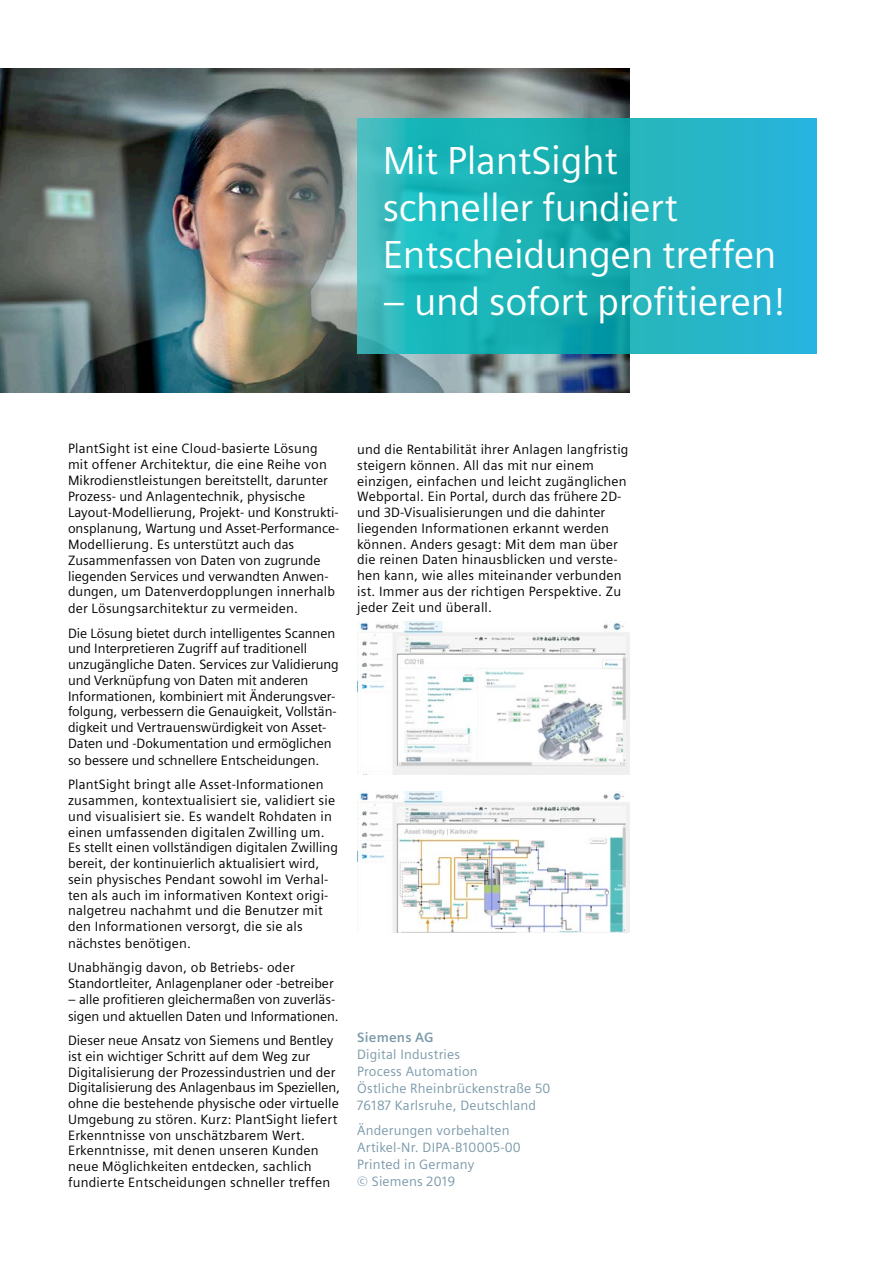
<style>
.page{position:relative;width:893px;height:1263px;background:#fff}
.page>*{position:absolute;margin:0;border:0;box-sizing:border-box;transform-origin:0 0}
.t1{font:39px/46.8px "Siemens Sans";letter-spacing:-.01em;color:#fff}
.t2{font:13.5px/15.8px "Siemens Sans";letter-spacing:.005em;color:#000}
.t3{font:13.5px/17px "Siemens Sans";letter-spacing:.015em;color:#7b99a9}
.t4{font:700 13.5px "Siemens Sans";letter-spacing:.015em;color:#7b99a9}
</style>
<div class="page">
<img style="left:0;top:68px;width:629px;height:325px">
<svg style="left:357px;top:119px;width:459px;height:234px;background:#21b3be"></svg>
<img style="left:357px;top:792px;width:272px;height:140px">
<img style="left:357px;top:622px;width:272px;height:153px">
<h1 class="t1" style="left:383px;top:138px;width:395px">Mit PlantSight schneller fundiert<br>Entscheidungen treffen</h1>
<h1 class="t1" style="left:383px;top:278px;width:404px">– und sofort profitieren!</h1>
<p class="t2" style="left:68px;top:441px;width:273px">PlantSight ist eine Cloud-basierte Lösung mit offener Architektur, die eine Reihe von Mikrodienstleistungen bereitstellt, darunter Prozess- und Anlagentechnik, physische Layout-Modellierung, Projekt- und Konstrukti&shy;onsplanung, Wartung und Asset-Performance-Modellierung. Es unterstützt auch das Zusammenfassen von Daten von zugrunde liegenden Services und verwandten Anwen&shy;dungen, um Datenverdopplungen innerhalb der Lösungsarchitektur zu vermeiden.</p>
<p class="t2" style="left:68px;top:625px;width:272px">Die Lösung bietet durch intelligentes Scannen und Interpretieren Zugriff auf traditionell unzugängliche Daten. Services zur Validierung und Verknüpfung von Daten mit anderen Informationen, kombiniert mit Änderungsver&shy;folgung, verbessern die Genauigkeit, Vollstän&shy;digkeit und Vertrauenswürdigkeit von Asset-Daten und -Dokumentation und ermöglichen</p>
<p class="t2" style="left:68px;top:748px;width:257px;line-height:24.3px">so bessere und schnellere Entscheidungen.<br>PlantSight bringt alle Asset-Informationen</p>
<p class="t2" style="left:68px;top:792px;width:271px">zusammen, kontextualisiert sie, validiert sie und visualisiert sie. Es wandelt Rohdaten in einen umfassenden digitalen Zwilling um.<br>Es stellt einen vollständigen digitalen Zwilling bereit, der kontinuierlich aktualisiert wird, sein physisches Pendant sowohl im Verhal&shy;ten als auch im informativen Kontext origi&shy;nalgetreu nachahmt und die Benutzer mit den Informationen versorgt, die sie als</p>
<p class="t2" style="left:68px;top:931px;width:228px;line-height:24.3px">nächstes benötigen.<br>Unabhängig davon, ob Betriebs- oder</p>
<p class="t2" style="left:68px;top:976px;width:267px">Standortleiter, Anlagenplaner oder -betreiber</p>
<p class="t2" style="left:68px;top:991px;width:272px;line-height:17px">– alle profitieren gleichermaßen von zuverläs&shy;sigen und aktuellen Daten und Informationen.</p>
<p class="t2" style="left:68px;top:1033px;width:274px">Dieser neue Ansatz von Siemens und Bentley ist ein wichtiger Schritt auf dem Weg zur Digitalisierung der Prozessindustrien und der Digitalisierung des Anlagenbaus im Speziellen, ohne die bestehende physische oder virtuelle Umgebung zu stören. Kurz: PlantSight liefert Erkenntnisse von unschätzbarem Wert.<br>Erkenntnisse, mit denen unseren Kunden neue Möglichkeiten entdecken, sachlich fundierte Entscheidungen schneller treffen</p>
<p class="t2" style="left:357px;top:442px;width:273px">und die Rentabilität ihrer Anlagen langfristig steigern können. All das mit nur einem einzigen, einfachen und leicht zugänglichen Webportal. Ein Portal, durch das frühere 2D&shy;und 3D-Visualisierungen und die dahinter liegenden Informationen erkannt werden können. Anders gesagt: Mit dem man über die reinen Daten hinausblicken und verste&shy;hen kann, wie alles miteinander verbunden ist. Immer aus der richtigen Perspektive. Zu jeder Zeit und überall.</p>
<p class="t4" style="left:357px;top:1029px;width:78px">Siemens AG</p>
<p class="t3" style="left:357px;top:1046px;width:195px">Digital Industries<br>Process Automation<br>Östliche Rheinbrückenstraße 50<br>76187 Karlsruhe, Deutschland</p>
<p class="t3" style="left:357px;top:1122px;width:165px">Änderungen vorbehalten<br>Artikel-Nr. DIPA-B10005-00<br>Printed in Germany<br>© Siemens 2019</p>
</div>
